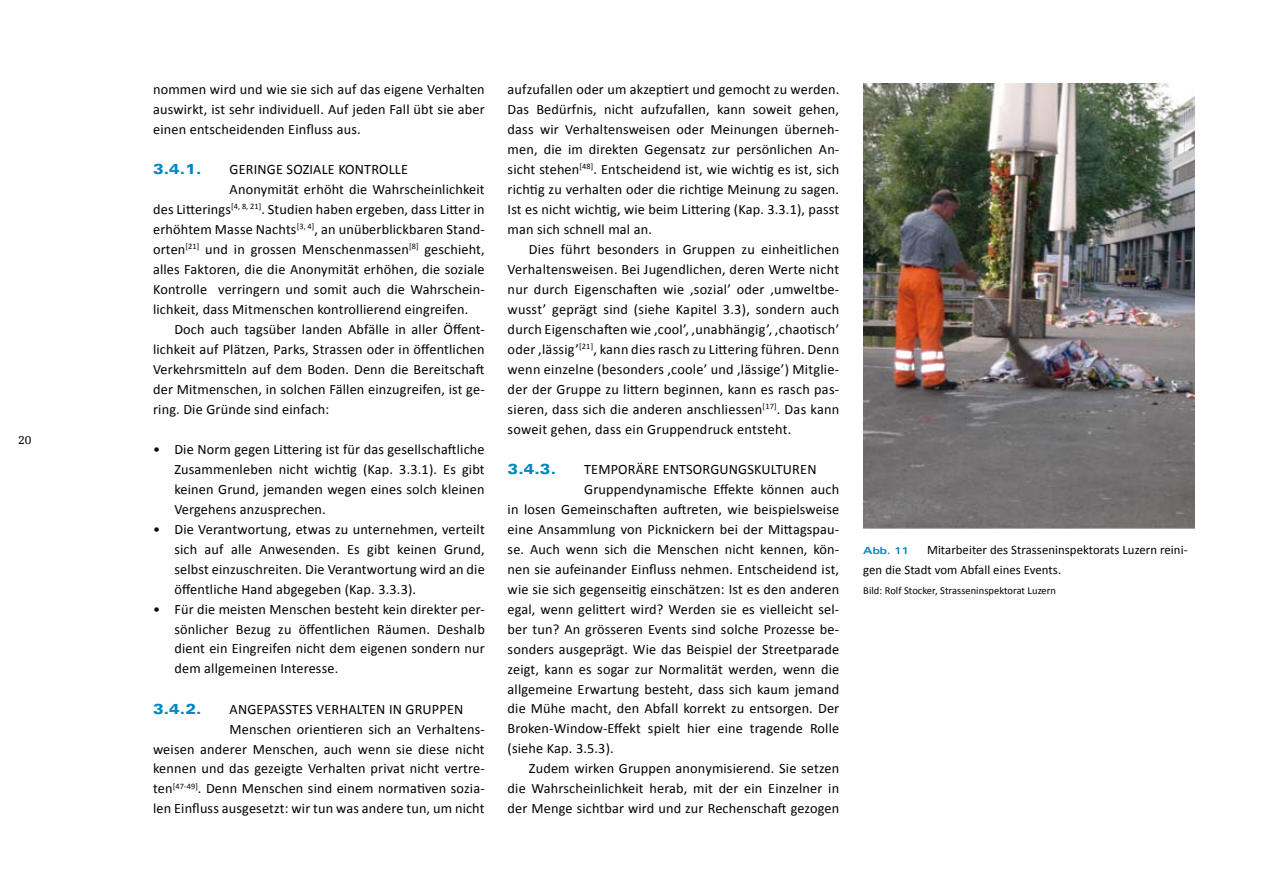
<style>
.page{position:relative;width:1263px;height:893px;background:#fff}
.page>*{position:absolute;margin:0;border:0;box-sizing:border-box;transform-origin:0 0}
.t1{font:14.4px "Calibri";letter-spacing:.01em;color:#000}
.t2{font:900 expanded 14.4px "Univers";color:#0087c1}
.t3{font:14.25px/20px "Calibri";letter-spacing:.01em;color:#000;text-align:justify}
.t4{font:12.9px/20px "Calibri";letter-spacing:.005em;color:#000}
.t5{font:12px "Egyptienne F";color:#000}
.t6{font:10.65px "Calibri";letter-spacing:.005em;color:#000}
.t7{font:700 expanded 9.9px "Univers";color:#0087c1}
.s1{font-family:"Calibri";font-weight:400;font-stretch:normal;color:#000}
</style>
<div class="page">
<img style="left:863px;top:83px;width:332px;height:446px">
<p class="t5" style="left:18px;top:434px;width:15px">20</p>
<p class="t3" style="left:153px;top:79px;width:333px">nommen wird und wie sie sich auf das eigene Verhalten auswirkt, ist sehr individuell. Auf jeden Fall übt sie aber einen entscheidenden Einfluss aus.</p>
<p class="t2" style="left:153px;top:160px;width:69px">3.4.1. <span class="s1">Ge</span></p>
<p class="t1" style="left:246px;top:160px;width:142px">ringe soziale Kontrolle</p>
<p class="t3" style="left:153px;top:179px;width:333px;text-indent:77px">Anonymität erhöht die Wahrscheinlichkeit des Litterings<sup>[4,</sup> <sup>8,</sup> <sup>21]</sup>. Studien haben ergeben, dass Litter in erhöhtem Masse Nachts<sup>[3,</sup> <sup>4]</sup>, an unüberblickbaren Stand&shy;orten<sup>[21]</sup> und in grossen Menschenmassen<sup>[8]</sup> geschieht, alles Faktoren, die die Anonymität erhöhen, die soziale Kontrolle verringern und somit auch die Wahrschein&shy;lichkeit, dass Mitmenschen kontrollierend eingreifen.</p>
<p class="t3" style="left:153px;top:318px;width:333px;text-indent:21px">Doch auch tagsüber landen Abfälle in aller Öffent&shy;lichkeit auf Plätzen, Parks, Strassen oder in öffentlichen Verkehrsmitteln auf dem Boden. Denn die Bereitschaft der Mitmenschen, in solchen Fällen einzugreifen, ist ge&shy;ring. Die Gründe sind einfach:</p>
<p class="t3" style="left:174px;top:438px;width:312px;text-indent:-21px">• Die Norm gegen Littering ist für das gesellschaftliche Zusammenleben nicht wichtig (Kap. 3.3.1). Es gibt keinen Grund, jemanden wegen eines solch kleinen Vergehens anzusprechen.</p>
<p class="t3" style="left:174px;top:518px;width:312px;text-indent:-21px">• Die Verantwortung, etwas zu unternehmen, verteilt sich auf alle Anwesenden. Es gibt keinen Grund, selbst einzuschreiten. Die Verantwortung wird an die öffentliche Hand abgegeben (Kap. 3.3.3).</p>
<p class="t3" style="left:174px;top:598px;width:312px;text-indent:-21px">• Für die meisten Menschen besteht kein direkter per&shy;sönlicher Bezug zu öffentlichen Räumen. Deshalb dient ein Eingreifen nicht dem eigenen sondern nur dem allgemeinen I nteresse.</p>
<p class="t2" style="left:153px;top:700px;width:50px">3.4.2.</p>
<p class="t1" style="left:230px;top:700px;width:35px">Angepasstes</p>
<p class="t1" style="left:316px;top:700px;width:149px">Verhalten in Gruppen</p>
<p class="t3" style="left:153px;top:718px;width:333px;text-indent:77px">Menschen orientieren sich an Verhaltens&shy;weisen anderer Menschen, auch wenn sie diese nicht kennen und das gezeigte Verhalten privat nicht vertre&shy;ten<sup>[47-49]</sup>. Denn Menschen sind einem normativen sozia&shy;len Einfluss ausgesetzt: wir tun was andere tun, um nicht</p>
<p class="t3" style="left:508px;top:79px;width:333px">aufzufallen oder um akzeptiert und gemocht zu werden.<br>Das Bedürfnis, nicht aufzufallen, kann soweit gehen, dass wir Verhaltensweisen oder Meinungen überneh&shy;men, die im direkten Gegensatz zur persönlichen An&shy;sicht stehen<sup>[48]</sup>. Entscheidend ist, wie wichtig es ist, sich richtig zu verhalten oder die richtige Meinung zu sagen.<br>Ist es nicht wichtig, wie beim Littering (Kap. 3.3.1), passt man sich schnell mal an.</p>
<p class="t3" style="left:508px;top:238px;width:333px;text-indent:21px">Dies führt besonders in Gruppen zu einheitlichen Verhaltensweisen. Bei Jugendlichen, deren Werte nicht nur durch Eigenschaften wie ‚sozial’ oder ‚umweltbe&shy;wusst’ geprägt sind (siehe Kapitel 3.3), sondern auch durch Eigenschaften wie ‚cool’, ‚unabhängig’, ‚chaotisch’ oder ‚lässig’<sup>[21]</sup>, kann dies rasch zu Littering führen. Denn wenn einzelne (besonders ‚coole’ und ‚lässige’) Mitglie&shy;der der Gruppe zu littern beginnen, kann es rasch pas&shy;sieren, dass sich die anderen anschliessen<sup>[17]</sup>. Das kann soweit gehen, dass ein Gruppendruck entsteht.</p>
<p class="t2" style="left:508px;top:460px;width:50px">3.4.3.</p>
<p class="t1" style="left:584px;top:460px;width:10px">Tempo</p>
<p class="t1" style="left:628px;top:460px;width:190px">räre Entsorgu ngskultu ren</p>
<p class="t3" style="left:508px;top:478px;width:333px;text-indent:77px">Gruppendynamische Effekte können auch in losen Gemeinschaften auftreten, wie beispielsweise eine Ansammlung von Picknickern bei der Mittagspau&shy;se. Auch wenn sich die Menschen nicht kennen, kön&shy;nen sie aufeinander Einfluss nehmen. Entscheidend ist, wie sie sich gegenseitig einschätzen: Ist es den anderen egal, wenn gelittert wird? Werden sie es vielleicht sel&shy;ber tun? An grösseren Events sind solche Prozesse be&shy;sonders ausgeprägt. Wie das Beispiel der Streetparade zeigt, kann es sogar zur Normalität werden, wenn die allgemeine Erwartung besteht, dass sich kaum jemand die Mühe macht, den Abfall korrekt zu entsorgen. Der Broken-Window-Effekt spielt hier eine tragende Rolle (siehe Kap. 3.5.3).</p>
<p class="t3" style="left:508px;top:758px;width:333px;text-indent:21px">Zudem wirken Gruppen anonymisierend. Sie setzen die Wahrscheinlichkeit herab, mit der ein Einzelner in der Menge sichtbar wird und zur Rechenschaft gezogen</p>
<p class="t4" style="left:863px;top:539px;width:326px;text-indent:64px">Mitarbeiter des Strasseninspektorats Luzern reini&shy;gen die Stadt vom Abfall eines Events.</p>
<p class="t6" style="left:863px;top:583px;width:194px">Bild: Rolf Stocker, Strasseninspektorat Luzern</p>
<p class="t7" style="left:863px;top:544px;width:47px">Abb. 11</p>
</div>
